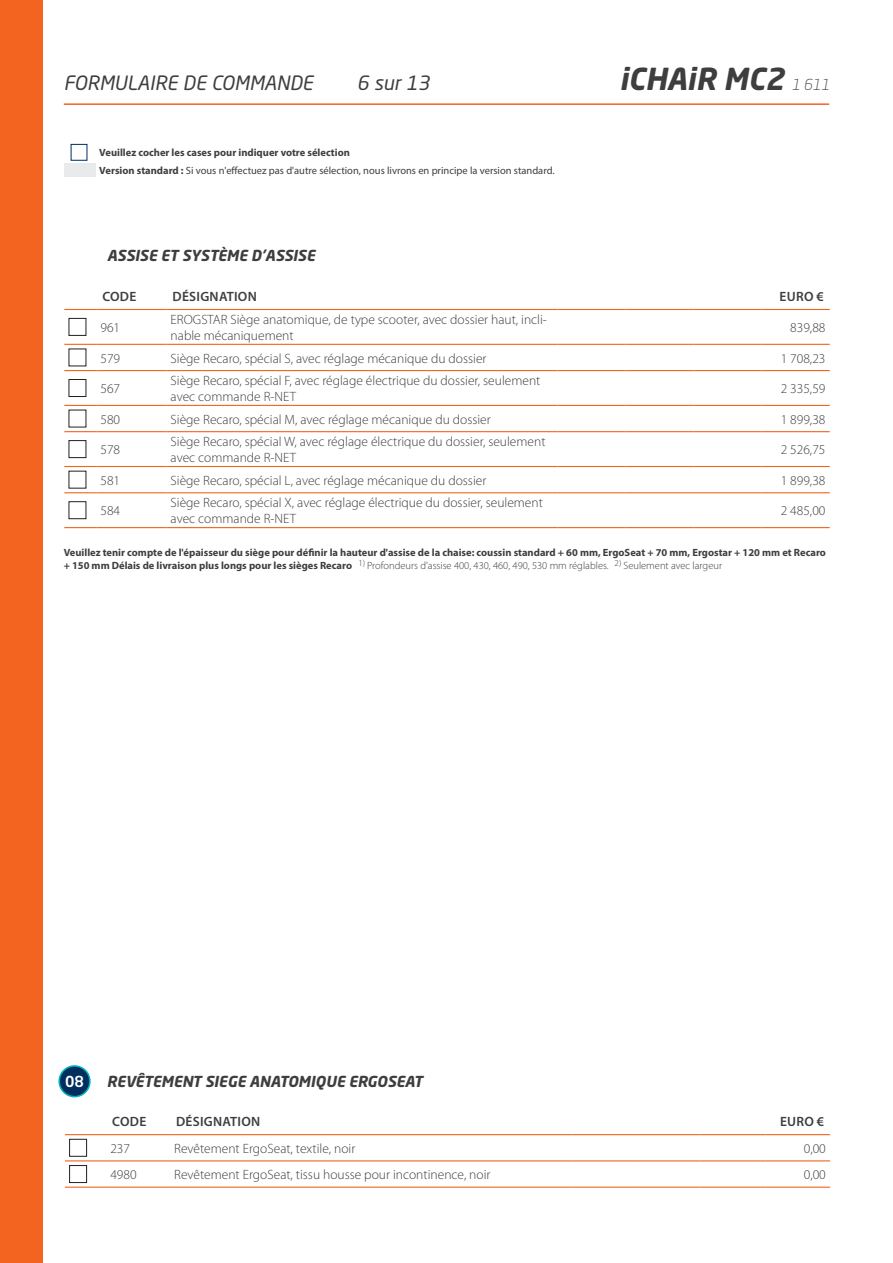
<style>
.page{position:relative;width:893px;height:1263px;background:#fff}
.page>*{position:absolute;margin:0;border:0;box-sizing:border-box;transform-origin:0 0}
.t1{font:italic 700 30px "Neo Sans Std";color:#3e3e3f}
.t2{font:italic 19.5px "Neo Sans Std";color:#3e3e3f}
.t3{font:italic 700 15px "Neo Sans Std";color:#3e3e3f}
.t4{font:500 15px "Neo Sans Std";color:#fff}
.t5{font:300 13.5px/16.2px "Myriad Pro";color:#3e3e3f}
.t6{font:600 13.5px "Myriad Pro";letter-spacing:.02em;color:#3e3e3f}
.t7{font:700 10.5px/12.6px "Myriad Pro";color:#3e3e3f}
.t8{font:10.5px/17.4px "Myriad Pro";color:#3e3e3f}
.s1{font-weight:700}
.s2{font-weight:300;font-size:15px}
.s3{font-weight:300}
</style>
<div class="page">
<div style="left:0;top:0;width:43px;height:1263px;background:#f36421"></div>
<hr style="left:64px;top:103px;width:765px;height:2px;background:#f36421">
<hr style="left:65px;top:1134px;width:41px;height:1px;background:#f36421">
<hr style="left:106px;top:1134px;width:64px;height:1px;background:#f36421">
<hr style="left:170px;top:1134px;width:401px;height:1px;background:#f36421">
<hr style="left:571px;top:1134px;width:65px;height:1px;background:#f36421">
<hr style="left:636px;top:1134px;width:65px;height:1px;background:#f36421">
<hr style="left:701px;top:1134px;width:64px;height:1px;background:#f36421">
<hr style="left:765px;top:1134px;width:65px;height:1px;background:#f36421">
<hr style="left:65px;top:1160px;width:41px;height:1px;background:#f36421">
<hr style="left:106px;top:1160px;width:64px;height:1px;background:#f36421">
<hr style="left:170px;top:1160px;width:401px;height:1px;background:#f36421">
<hr style="left:571px;top:1160px;width:65px;height:1px;background:#f36421">
<hr style="left:636px;top:1160px;width:65px;height:1px;background:#f36421">
<hr style="left:701px;top:1160px;width:64px;height:1px;background:#f36421">
<hr style="left:765px;top:1160px;width:65px;height:1px;background:#f36421">
<hr style="left:65px;top:1186px;width:41px;height:2px;background:#f36421">
<hr style="left:106px;top:1186px;width:64px;height:2px;background:#f36421">
<hr style="left:170px;top:1186px;width:401px;height:2px;background:#f36421">
<hr style="left:571px;top:1186px;width:65px;height:2px;background:#f36421">
<hr style="left:636px;top:1186px;width:65px;height:2px;background:#f36421">
<hr style="left:701px;top:1186px;width:64px;height:2px;background:#f36421">
<hr style="left:765px;top:1186px;width:65px;height:2px;background:#f36421">
<div style="left:69px;top:1139px;width:18px;height:18px;border:1px solid #231f20"></div>
<div style="left:69px;top:1165px;width:18px;height:18px;border:1px solid #231f20"></div>
<div style="left:59px;top:1066px;width:31px;height:30px;background:#002e5e;border-radius:50%"></div>
<div style="left:58px;top:1065px;width:33px;height:32px;border:2px solid #00b6bc;border-radius:50%"></div>
<hr style="left:64px;top:309px;width:32px;height:1px;background:#f36421">
<hr style="left:96px;top:309px;width:70px;height:1px;background:#f36421">
<hr style="left:166px;top:309px;width:392px;height:1px;background:#f36421">
<hr style="left:558px;top:309px;width:68px;height:1px;background:#f36421">
<hr style="left:626px;top:309px;width:68px;height:1px;background:#f36421">
<hr style="left:694px;top:309px;width:68px;height:1px;background:#f36421">
<hr style="left:762px;top:309px;width:68px;height:1px;background:#f36421">
<hr style="left:64px;top:344px;width:32px;height:1px;background:#f36421">
<hr style="left:96px;top:344px;width:70px;height:1px;background:#f36421">
<hr style="left:166px;top:344px;width:392px;height:1px;background:#f36421">
<hr style="left:558px;top:344px;width:68px;height:1px;background:#f36421">
<hr style="left:626px;top:344px;width:68px;height:1px;background:#f36421">
<hr style="left:694px;top:344px;width:68px;height:1px;background:#f36421">
<hr style="left:762px;top:344px;width:68px;height:1px;background:#f36421">
<hr style="left:64px;top:370px;width:32px;height:1px;background:#f36421">
<hr style="left:96px;top:370px;width:70px;height:1px;background:#f36421">
<hr style="left:166px;top:370px;width:392px;height:1px;background:#f36421">
<hr style="left:558px;top:370px;width:68px;height:1px;background:#f36421">
<hr style="left:626px;top:370px;width:68px;height:1px;background:#f36421">
<hr style="left:694px;top:370px;width:68px;height:1px;background:#f36421">
<hr style="left:762px;top:370px;width:68px;height:1px;background:#f36421">
<hr style="left:64px;top:405px;width:32px;height:1px;background:#f36421">
<hr style="left:96px;top:405px;width:70px;height:1px;background:#f36421">
<hr style="left:166px;top:405px;width:392px;height:1px;background:#f36421">
<hr style="left:558px;top:405px;width:68px;height:1px;background:#f36421">
<hr style="left:626px;top:405px;width:68px;height:1px;background:#f36421">
<hr style="left:694px;top:405px;width:68px;height:1px;background:#f36421">
<hr style="left:762px;top:405px;width:68px;height:1px;background:#f36421">
<hr style="left:64px;top:431px;width:32px;height:1px;background:#f36421">
<hr style="left:96px;top:431px;width:70px;height:1px;background:#f36421">
<hr style="left:166px;top:431px;width:392px;height:1px;background:#f36421">
<hr style="left:558px;top:431px;width:68px;height:1px;background:#f36421">
<hr style="left:626px;top:431px;width:68px;height:1px;background:#f36421">
<hr style="left:694px;top:431px;width:68px;height:1px;background:#f36421">
<hr style="left:762px;top:431px;width:68px;height:1px;background:#f36421">
<hr style="left:64px;top:466px;width:32px;height:1px;background:#f36421">
<hr style="left:96px;top:466px;width:70px;height:1px;background:#f36421">
<hr style="left:166px;top:466px;width:392px;height:1px;background:#f36421">
<hr style="left:558px;top:466px;width:68px;height:1px;background:#f36421">
<hr style="left:626px;top:466px;width:68px;height:1px;background:#f36421">
<hr style="left:694px;top:466px;width:68px;height:1px;background:#f36421">
<hr style="left:762px;top:466px;width:68px;height:1px;background:#f36421">
<hr style="left:64px;top:492px;width:32px;height:1px;background:#f36421">
<hr style="left:96px;top:492px;width:70px;height:1px;background:#f36421">
<hr style="left:166px;top:492px;width:392px;height:1px;background:#f36421">
<hr style="left:558px;top:492px;width:68px;height:1px;background:#f36421">
<hr style="left:626px;top:492px;width:68px;height:1px;background:#f36421">
<hr style="left:694px;top:492px;width:68px;height:1px;background:#f36421">
<hr style="left:762px;top:492px;width:68px;height:1px;background:#f36421">
<hr style="left:64px;top:527px;width:32px;height:1px;background:#f36421">
<hr style="left:96px;top:527px;width:70px;height:1px;background:#f36421">
<hr style="left:166px;top:527px;width:392px;height:1px;background:#f36421">
<hr style="left:558px;top:527px;width:68px;height:1px;background:#f36421">
<hr style="left:626px;top:527px;width:68px;height:1px;background:#f36421">
<hr style="left:694px;top:527px;width:68px;height:1px;background:#f36421">
<hr style="left:762px;top:527px;width:68px;height:1px;background:#f36421">
<div style="left:69px;top:318px;width:17px;height:18px;border:1px solid #231f20"></div>
<div style="left:69px;top:379px;width:17px;height:18px;border:1px solid #231f20"></div>
<div style="left:69px;top:440px;width:17px;height:18px;border:1px solid #231f20"></div>
<div style="left:69px;top:501px;width:17px;height:18px;border:1px solid #231f20"></div>
<div style="left:71px;top:144px;width:16px;height:17px;border:1px solid #002e5e"></div>
<div style="left:64px;top:163px;width:31px;height:14px;background:#e9eaeb"></div>
<h2 class="t2" style="left:64px;top:71px;width:251px">FORMULAIRE DE COMMANDE</h2>
<h2 class="t2" style="left:357px;top:71px;width:74px">6 sur 13</h2>
<p class="t8" style="left:99px;top:144px;width:457px"><span class="s1">Veuillez cocher les cases pour indiquer votre sélection<br>Version standard :</span> Si vous n'effectuez pas d'autre sélection, nous livrons en principe la version standard.</p>
<p class="t3" style="left:107px;top:246px;width:209px">ASSISE ET SYSTÈME D'ASSISE</p>
<h1 class="t1" style="left:619px;top:60px;width:212px">iCHAiR MC2 <span class="s2">1 611</span></h1>
<p class="t6" style="left:102px;top:288px;width:36px">CODE</p>
<p class="t6" style="left:173px;top:288px;width:86px">DÉSIGNATION</p>
<p class="t6" style="left:780px;top:288px;width:46px">EURO €</p>
<p class="t5" style="left:100px;top:320px;width:21px">961</p>
<p class="t5" style="left:171px;top:311px;width:378px">EROGSTAR Siège anatomique, de type scooter, avec dossier haut, incli&shy;nable mécaniquement</p>
<p class="t5" style="left:790px;top:320px;width:37px">839,88</p>
<p class="t5" style="left:100px;top:350px;width:21px">579</p>
<p class="t5" style="left:171px;top:350px;width:317px">Siège Recaro, spécial S, avec réglage mécanique du dossier</p>
<p class="t5" style="left:781px;top:350px;width:46px">1 708,23</p>
<p class="t5" style="left:100px;top:381px;width:21px">567</p>
<p class="t5" style="left:171px;top:373px;width:371px">Siège Recaro, spécial F, avec réglage électrique du dossier, seulement avec commande R-NET</p>
<p class="t5" style="left:781px;top:381px;width:46px">2 335,59</p>
<p class="t5" style="left:100px;top:411px;width:21px">580</p>
<p class="t5" style="left:171px;top:411px;width:322px">Siège Recaro, spécial M, avec réglage mécanique du dossier</p>
<p class="t5" style="left:781px;top:411px;width:46px">1 899,38</p>
<p class="t5" style="left:100px;top:442px;width:21px">578</p>
<p class="t5" style="left:171px;top:434px;width:376px">Siège Recaro, spécial W, avec réglage électrique du dossier, seulement avec commande R-NET</p>
<p class="t5" style="left:781px;top:442px;width:46px">2 526,75</p>
<p class="t5" style="left:100px;top:472px;width:21px">581</p>
<p class="t5" style="left:171px;top:472px;width:317px">Siège Recaro, spécial L, avec réglage mécanique du dossier</p>
<p class="t5" style="left:781px;top:472px;width:46px">1 899,38</p>
<p class="t5" style="left:100px;top:503px;width:21px">584</p>
<p class="t5" style="left:171px;top:495px;width:374px">Siège Recaro, spécial X, avec réglage électrique du dossier, seulement avec commande R-NET</p>
<p class="t5" style="left:781px;top:503px;width:46px">2 485,00</p>
<p class="t7" style="left:64px;top:546px;width:764px">Veuillez tenir compte de l'épaisseur du siège pour définir la hauteur d'assise de la chaise: coussin standard + 60 mm, ErgoSeat + 70 mm, Ergostar + 120 mm et Recaro + 150 mm Délais de livraison plus longs pour les sièges Recaro <sup>1)</sup> <span class="s3">Profondeurs d'assise 400, 430, 460, 490, 530 mm réglables.</span> <sup>2)</sup> <span class="s3">Seulement avec largeur</span></p>
<p class="t4" style="left:65px;top:1072px;width:20px">08</p>
<p class="t3" style="left:107px;top:1072px;width:317px">REVÊTEMENT SIEGE ANATOMIQUE ERGOSEAT</p>
<p class="t6" style="left:112px;top:1113px;width:36px">CODE</p>
<p class="t6" style="left:176px;top:1113px;width:86px">DÉSIGNATION</p>
<p class="t6" style="left:780px;top:1113px;width:46px">EURO €</p>
<p class="t5" style="left:110px;top:1140px;width:21px">237</p>
<p class="t5" style="left:174px;top:1140px;width:183px">Revêtement ErgoSeat, textile, noir</p>
<p class="t5" style="left:804px;top:1140px;width:24px">0,00</p>
<p class="t5" style="left:110px;top:1167px;width:28px">4980</p>
<p class="t5" style="left:174px;top:1167px;width:318px">Revêtement ErgoSeat, tissu housse pour incontinence, noir</p>
<p class="t5" style="left:804px;top:1167px;width:24px">0,00</p>
</div>
